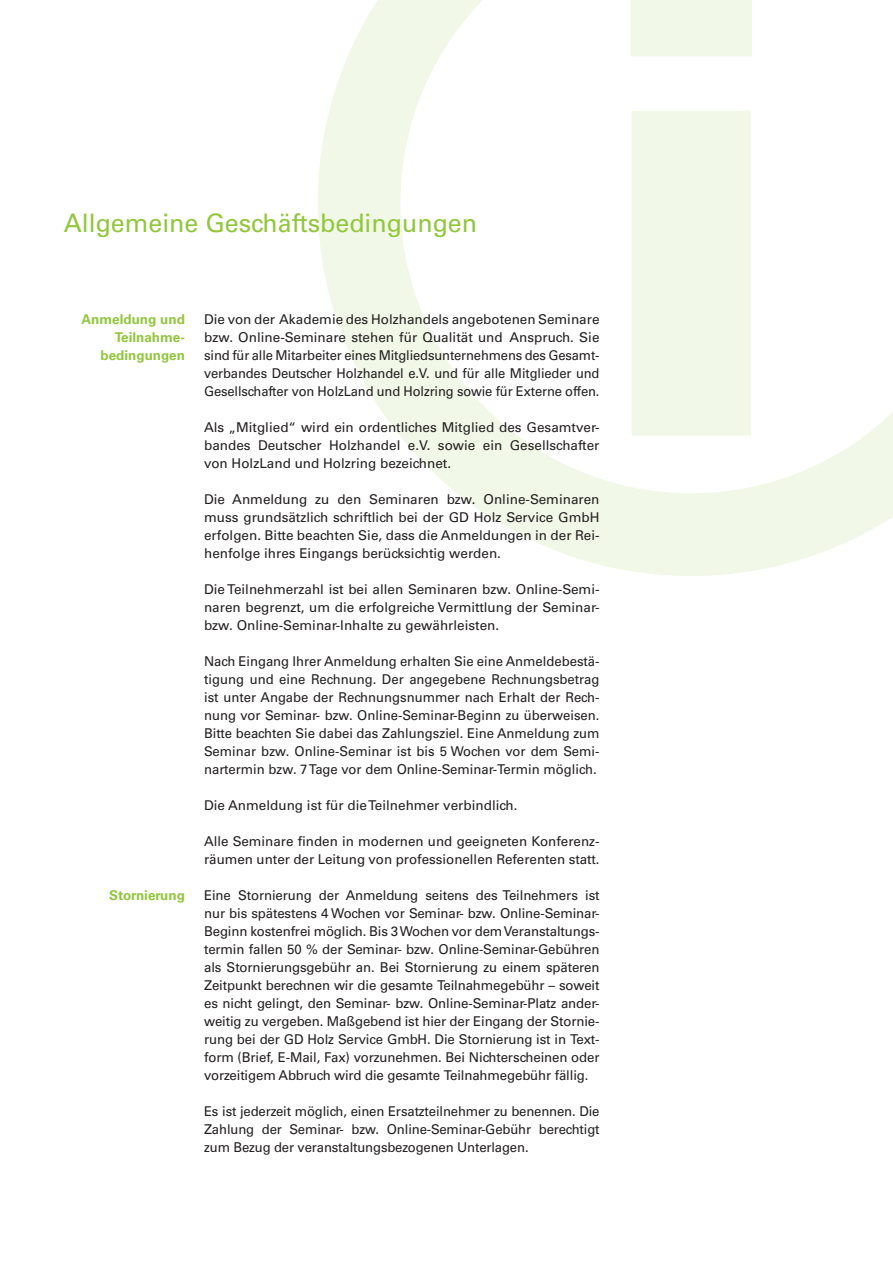
<style>
.page{position:relative;width:893px;height:1263px;background:#fff}
.page>*{position:absolute;margin:0;border:0;box-sizing:border-box;transform-origin:0 0}
.t1{font:25.5px "Univers LT";color:#92c73d}
.t2{font:13.5px/18px "Univers LT";color:#231f20;text-align:justify}
.t3{font:700 13.5px "Univers LT";color:#92c73d}
</style>
<div class="page">
<svg style="left:318px;top:0;width:575px;height:576px"></svg>
<h1 class="t1" style="left:64px;top:208px;width:415px">Allgemeine Geschäftsbedingungen</h1>
<p class="t3" style="left:81px;top:311px;width:105px">Anmeldung und</p>
<p class="t2" style="left:204px;top:310px;width:397px">Die von der Akademie des Holzhandels angebotenen Seminare</p>
<p class="t3" style="left:115px;top:329px;width:71px">Teilnahme-</p>
<p class="t2" style="left:204px;top:328px;width:397px">bzw. Online-Seminare stehen für Qualität und Anspruch. Sie</p>
<p class="t3" style="left:100px;top:347px;width:86px">bedingungen</p>
<p class="t2" style="left:204px;top:346px;width:397px">sind für alle Mitarbeiter eines Mitgliedsunternehmens des Gesamt&shy;verbandes Deutscher Holzhandel e.V. und für alle Mitglieder und Gesellschafter von HolzLand und Holzring sowie für Externe offen.</p>
<p class="t2" style="left:204px;top:418px;width:397px">Als „Mitglied“ wird ein ordentliches Mitglied des Gesamtver&shy;bandes Deutscher Holzhandel e.V. sowie ein Gesellschafter von HolzLand und Holzring bezeichnet.</p>
<p class="t2" style="left:204px;top:490px;width:397px">Die Anmeldung zu den Seminaren bzw. Online-Seminaren muss grundsätzlich schriftlich bei der GD Holz Service GmbH erfolgen. Bitte beachten Sie, dass die Anmeldungen in der Rei&shy;henfolge ihres Eingangs berücksichtig werden.</p>
<p class="t2" style="left:204px;top:580px;width:397px">Die Teilnehmerzahl ist bei allen Seminaren bzw. Online-Semi&shy;naren begrenzt, um die erfolgreiche Vermittlung der Seminar&shy;bzw. Online-Seminar-Inhalte zu gewährleisten.</p>
<p class="t2" style="left:204px;top:652px;width:397px">Nach Eingang Ihrer Anmeldung erhalten Sie eine Anmeldebestä&shy;tigung und eine Rechnung. Der angegebene Rechnungsbetrag ist unter Angabe der Rechnungsnummer nach Erhalt der Rech&shy;nung vor Seminar- bzw. Online-Seminar-Beginn zu überweisen.<br>Bitte beachten Sie dabei das Zahlungsziel. Eine Anmeldung zum Seminar bzw. Online-Seminar ist bis 5 Wochen vor dem Semi&shy;nartermin bzw. 7 Tage vor dem Online-Seminar-Termin möglich.</p>
<p class="t2" style="left:204px;top:796px;width:315px">Die Anmeldung ist für die Teilnehmer verbindlich.</p>
<p class="t2" style="left:204px;top:832px;width:397px">Alle Seminare finden in modernen und geeigneten Konferenz&shy;räumen unter der Leitung von professionellen Referenten statt.</p>
<p class="t3" style="left:109px;top:887px;width:77px">Stornierung</p>
<p class="t2" style="left:204px;top:886px;width:397px">Eine Stornierung der Anmeldung seitens des Teilnehmers ist nur bis spätestens 4 Wochen vor Seminar- bzw. Online-Seminar-Beginn kostenfrei möglich. Bis 3 Wochen vor dem Veranstaltungs&shy;termin fallen 50 % der Seminar- bzw. Online-Seminar-Gebühren als Stornierungsgebühr an. Bei Stornierung zu einem späteren Zeitpunkt berechnen wir die gesamte Teilnahmegebühr – soweit es nicht gelingt, den Seminar- bzw. Online-Seminar-Platz ander&shy;weitig zu vergeben. Maßgebend ist hier der Eingang der Stornie&shy;rung bei der GD Holz Service GmbH. Die Stornierung ist in Text&shy;form (Brief, E-Mail, Fax) vorzunehmen. Bei Nichterscheinen oder vorzeitigem Abbruch wird die gesamte Teilnahmegebühr fällig.</p>
<p class="t2" style="left:204px;top:1102px;width:397px">Es ist jederzeit möglich, einen Ersatzteilnehmer zu benennen. Die Zahlung der Seminar- bzw. Online-Seminar-Gebühr berechtigt zum Bezug der veranstaltungsbezogenen Unterlagen.</p>
</div>
